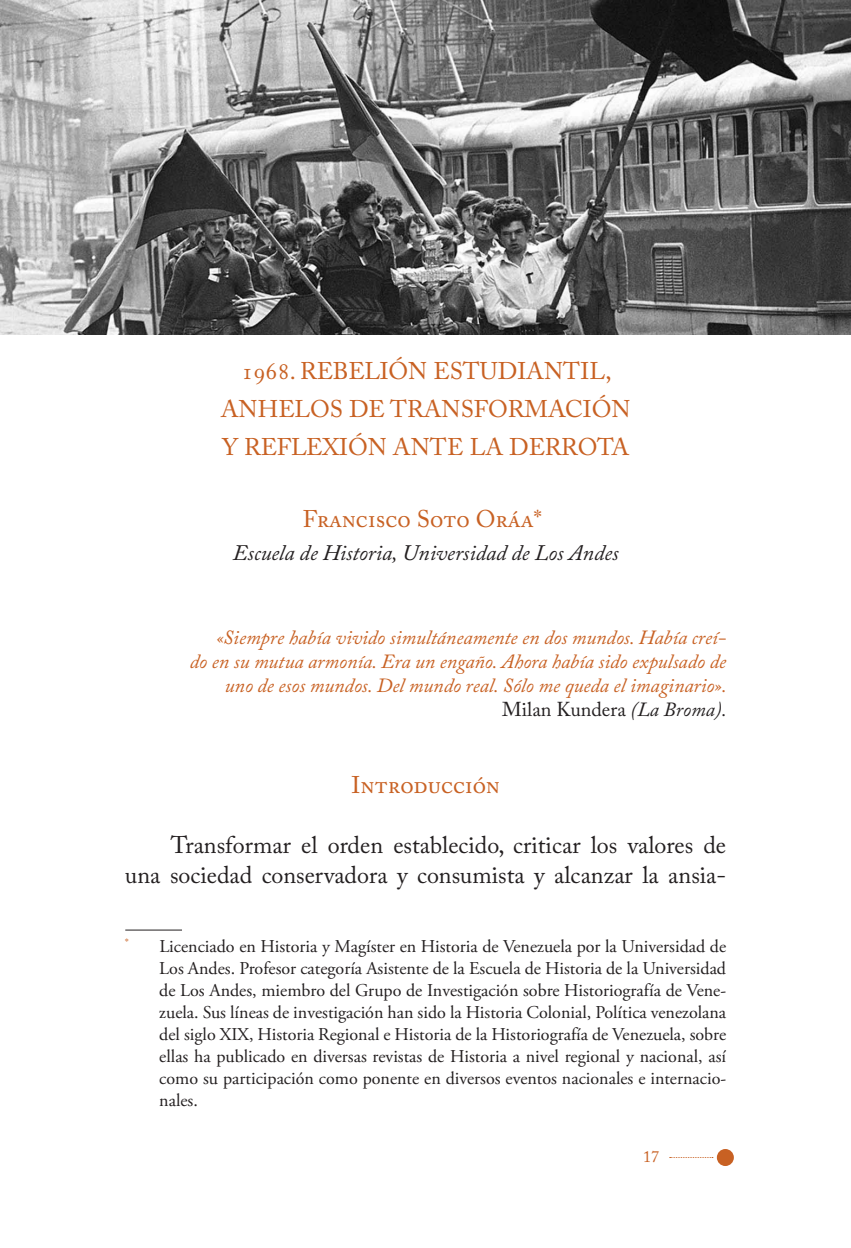
<style>
.page{position:relative;width:851px;height:1248px;background:#fff}
.page>*{position:absolute;margin:0;border:0;box-sizing:border-box;transform-origin:0 0}
.TEXTO{font:24px/30px "Adobe Caslon Pro";color:#231f20;text-align:right}
.TITULO_MAYOR{font:24px "Adobe Caslon Pro";color:#c86123}
.AUTOR{font:24px "Adobe Caslon Pro";color:#c86123}
.INSTITUCION{font:italic 22px "Adobe Caslon Pro";color:#231f20}
.EPIGRAFES{font:italic 20px/24px "Adobe Caslon Pro";color:#c86123;text-align:right}
.EPIGRAFES-2{font:20px "Adobe Caslon Pro";color:#231f20}
.PIES_DE_PAGINA{font:18px/22px "Adobe Garamond Pro";color:#231f20;text-align:justify}
.t1{font:16px "Adobe Caslon Pro";color:#c86123}
.s1{font-style:italic}
</style>
<div class="page">
<div style="left:716px;top:1148px;width:17px;height:17px;background:#c86123;border-radius:50%"></div>
<hr style="left:125px;top:929px;width:57px;height:1px;background:#231f20">
<img style="left:0;top:0;width:850px;height:334px">
<p class="TITULO_MAYOR" style="left:241px;top:357px;width:371px">1968. REBELIÓN ESTUDIANTIL,</p>
<p class="TITULO_MAYOR" style="left:221px;top:395px;width:411px">ANHELOS DE TRANSFORMACIÓN</p>
<p class="TITULO_MAYOR" style="left:222px;top:433px;width:408px">Y REFLEXIÓN ANTE LA DERROTA</p>
<p class="AUTOR" style="left:303px;top:505px;width:247px">Francisco Soto Oráa*<sup>1</sup></p>
<p class="INSTITUCION" style="left:233px;top:540px;width:387px">Escuela de Historia, Universidad de Los Andes</p>
<p class="EPIGRAFES" style="left:190px;top:625px;width:538px">«Siempre había vivido simultáneamente en dos mundos. Había creí-<br>do en su mutua armonía. Era un engaño. Ahora había sido expulsado de uno de esos mundos. Del mundo real. Sólo me queda el imaginario».</p>
<p class="EPIGRAFES-2" style="left:502px;top:697px;width:226px">Milan Kundera <span class="s1">(La Broma).</span></p>
<p class="TITULO_MAYOR" style="left:351px;top:770px;width:150px">Introducción</p>
<p class="TEXTO" style="left:125px;top:829px;width:602px">Transformar el orden establecido, criticar los valores de<br>una sociedad conservadora y consumista y alcanzar la ansia-</p>
<p class="PIES_DE_PAGINA" style="left:159px;top:935px;width:568px;text-indent:-34px"><sup>*</sup> Licenciado en Historia y Magíster en Historia de Venezuela por la Universidad de Los Andes. Profesor categoría Asistente de la Escuela de Historia de la Universidad de Los Andes, miembro del Grupo de Investigación sobre Historiografía de Vene&shy;zuela. Sus líneas de investigación han sido la Historia Colonial, Política venezolana del siglo XIX, Historia Regional e Historia de la Historiografía de Venezuela, sobre ellas ha publicado en diversas revistas de Historia a nivel regional y nacional, así como su participación como ponente en diversos eventos nacionales e internacio&shy;nales.</p>
<p class="t1" style="left:643px;top:1147px;width:17px">17</p>
</div>
